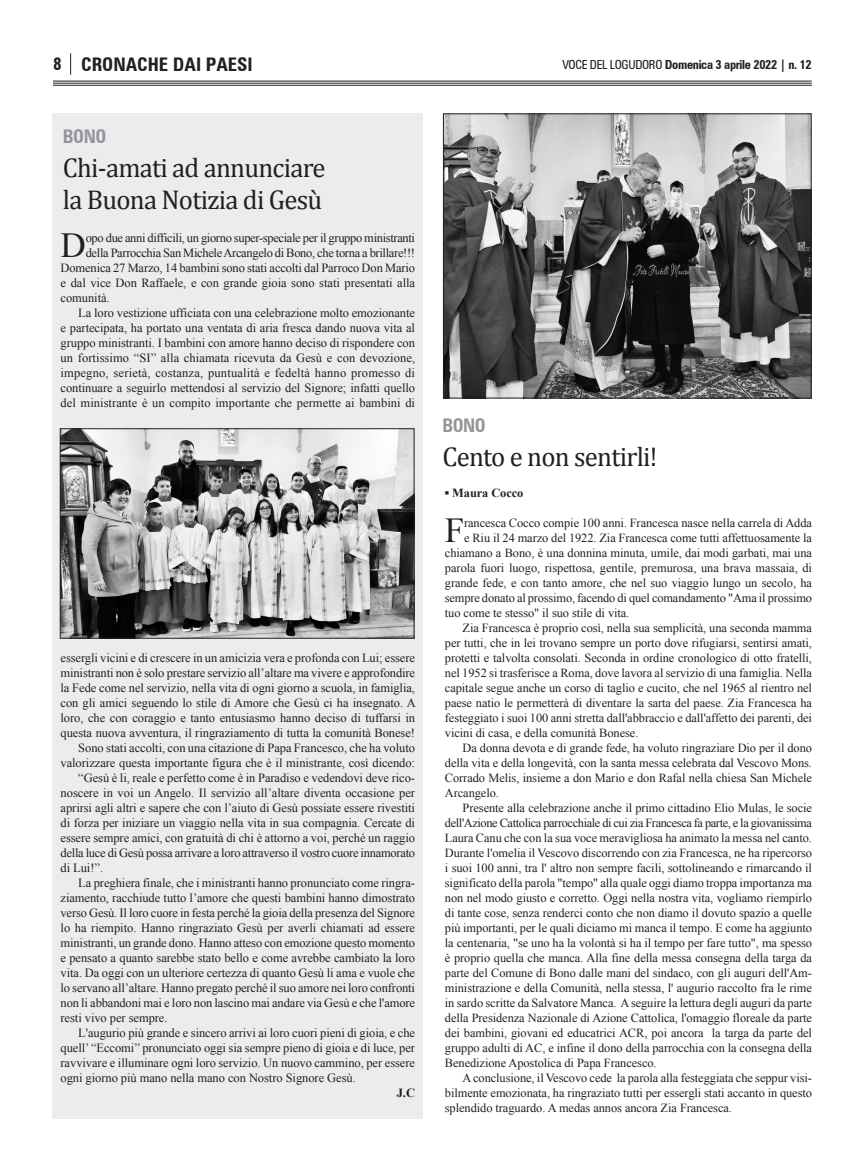
<style>
.page{position:relative;width:865px;height:1170px;background:#fff}
.page>*{position:absolute;margin:0;border:0;box-sizing:border-box;transform-origin:0 0}
.t1{font:35.12px "Times New Roman";color:#231f20}
.t2{font:35px "Times New Roman";color:#231f20}
.t3{font:27.25px "Cambria";letter-spacing:-.03em;color:#231f20}
.t4{font:700 condensed 18.75px "Zurich BT";color:#231f20}
.t5{font:700 condensed 18.75px "Zurich BT";letter-spacing:-.025em;color:#939598}
.t6{font:700 condensed 17.5px "Zurich BT";color:#231f20}
.t7{font:12.5px/15px "Times New Roman";letter-spacing:-.005em;color:#231f20;text-align:justify}
.t8{font:12.5px "Times New Roman";letter-spacing:-.025em;color:#231f20}
.t9{font:700 condensed 12.5px "Zurich BT";letter-spacing:-.025em;color:#231f20}
.t10{font:700 12.5px "Times New Roman";color:#231f20}
.t11{font:12.38px/15px "Times New Roman";letter-spacing:-.005em;color:#231f20;text-align:justify}
.t12{font:700 12.38px "Times New Roman";letter-spacing:-.005em;color:#231f20}
.s1{font-weight:400}
</style>
<div class="page">
<hr style="left:53px;top:81px;width:758px;height:1px;background:#231f20">
<hr style="left:53px;top:83px;width:758px;height:1px;background:#231f20">
<hr style="left:53px;top:85px;width:758px;height:1px;background:#231f20">
<svg style="left:70px;top:53px;width:1px;height:22px"></svg>
<div style="left:52px;top:113px;width:370px;height:1005px;background:#ececee"></div>
<img style="left:445px;top:115px;width:364px;height:281px">
<div style="left:443px;top:113px;width:368px;height:285px;border:1px solid #231f20"></div>
<img style="left:62px;top:430px;width:350px;height:206px">
<div style="left:60px;top:428px;width:354px;height:210px;border:1px solid #231f20"></div>
<p class="t6" style="left:53px;top:54px;width:10px">8</p>
<p class="t4" style="left:81px;top:53px;width:173px">CRONACHE DAI PAESI</p>
<p class="t9" style="left:562px;top:57px;width:251px"><span class="s1">VOCE DEL LOGUDORO</span> Domenica 3 aprile 2022 | n. 12</p>
<p class="t5" style="left:63px;top:125px;width:45px">BONO</p>
<p class="t3" style="left:63px;top:151px;width:264px">Chi-amati ad annunciare</p>
<p class="t3" style="left:63px;top:183px;width:261px">la Buona Notizia di Gesù</p>
<p class="t1" style="left:61px;top:226px;width:27px">D</p>
<p class="t8" style="left:86px;top:231px;width:331px">opo due anni difficili, un giorno super-speciale per il gruppo ministranti</p>
<p class="t8" style="left:86px;top:246px;width:331px">della Parrocchia San Michele Arcangelo di Bono, che torna a brillare!!!</p>
<p class="t7" style="left:61px;top:260px;width:356px">Domenica 27 Marzo, 14 bambini sono stati accolti dal Parroco Don Mario</p>
<p class="t7" style="left:61px;top:275px;width:356px">e dal vice Don Raffaele, e con grande gioia sono stati presentati alla</p>
<p class="t7" style="left:61px;top:290px;width:51px">comunità.</p>
<p class="t7" style="left:61px;top:305px;width:356px;text-indent:18px">La loro vestizione ufficiata con una celebrazione molto emozionante e partecipata, ha portato una ventata di aria fresca dando nuova vita al gruppo ministranti. I bambini con amore hanno deciso di rispondere con un fortissimo “SI” alla chiamata ricevuta da Gesù e con devozione, impegno, serietà, costanza, puntualità e fedeltà hanno promesso di continuare a seguirlo mettendosi al servizio del Signore; infatti quello del ministrante è un compito importante che permette ai bambini di</p>
<p class="t7" style="left:61px;top:650px;width:357px">essergli vicini e di crescere in un amicizia vera e profonda con Lui; essere ministranti non è solo prestare servizio all’altare ma vivere e approfondire la Fede come nel servizio, nella vita di ogni giorno a scuola, in famiglia, con gli amici seguendo lo stile di Amore che Gesù ci ha insegnato. A loro, che con coraggio e tanto entusiasmo hanno deciso di tuffarsi in questa nuova avventura, il ringraziamento di tutta la comunità Bonese!</p>
<p class="t7" style="left:61px;top:740px;width:356px;text-align:right">Sono stati accolti, con una citazione di Papa Francesco, che ha voluto valorizzare questa importante figura che è il ministrante, così dicendo:</p>
<p class="t7" style="left:61px;top:770px;width:356px;text-indent:18px">“Gesù è li, reale e perfetto come è in Paradiso e vedendovi deve rico&shy;noscere in voi un Angelo. Il servizio all’altare diventa occasione per aprirsi agli altri e sapere che con l’aiuto di Gesù possiate essere rivestiti di forza per iniziare un viaggio nella vita in sua compagnia. Cercate di essere sempre amici, con gratuità di chi è attorno a voi, perché un raggio della luce di Gesù possa arrivare a loro attraverso il vostro cuore innamorato di Lui!”.</p>
<p class="t7" style="left:61px;top:875px;width:356px;text-indent:18px">La preghiera finale, che i ministranti hanno pronunciato come ringra&shy;ziamento, racchiude tutto l’amore che questi bambini hanno dimostrato verso Gesù. Il loro cuore in festa perché la gioia della presenza del Signore lo ha riempito. Hanno ringraziato Gesù per averli chiamati ad essere ministranti, un grande dono. Hanno atteso con emozione questo momento e pensato a quanto sarebbe stato bello e come avrebbe cambiato la loro vita. Da oggi con un ulteriore certezza di quanto Gesù li ama e vuole che lo servano all’altare. Hanno pregato perché il suo amore nei loro confronti non li abbandoni mai e loro non lascino mai andare via Gesù e che l'amore resti vivo per sempre.</p>
<p class="t7" style="left:61px;top:1025px;width:356px;text-indent:18px">L'augurio più grande e sincero arrivi ai loro cuori pieni di gioia, e che quell’ “Eccomi” pronunciato oggi sia sempre pieno di gioia e di luce, per ravvivare e illuminare ogni loro servizio. Un nuovo cammino, per essere ogni giorno più mano nella mano con Nostro Signore Gesù.</p>
<p class="t10" style="left:397px;top:1086px;width:20px">J.C</p>
<p class="t5" style="left:442px;top:414px;width:45px">BONO</p>
<p class="t3" style="left:442px;top:440px;width:217px">Cento e non sentirli!</p>
<p class="t12" style="left:445px;top:486px;width:80px">▪ Maura Cocco</p>
<p class="t2" style="left:445px;top:511px;width:21px">F</p>
<p class="t11" style="left:464px;top:515px;width:349px">rancesca Cocco compie 100 anni. Francesca nasce nella carrela di Adda</p>
<p class="t11" style="left:464px;top:530px;width:349px">e Riu il 24 marzo del 1922. Zia Francesca come tutti affettuosamente la</p>
<p class="t11" style="left:445px;top:545px;width:368px">chiamano a Bono, è una donnina minuta, umile, dai modi garbati, mai una</p>
<p class="t11" style="left:445px;top:560px;width:368px">parola fuori luogo, rispettosa, gentile, premurosa, una brava massaia, di</p>
<p class="t11" style="left:445px;top:575px;width:368px">grande fede, e con tanto amore, che nel suo viaggio lungo un secolo, ha</p>
<p class="t11" style="left:445px;top:590px;width:368px">sempre donato al prossimo, facendo di quel comandamento "Ama il prossimo</p>
<p class="t11" style="left:445px;top:605px;width:186px">tuo come te stesso" il suo stile di vita.</p>
<p class="t11" style="left:445px;top:620px;width:368px;text-indent:18px">Zia Francesca è proprio così, nella sua semplicità, una seconda mamma per tutti, che in lei trovano sempre un porto dove rifugiarsi, sentirsi amati, protetti e talvolta consolati. Seconda in ordine cronologico di otto fratelli, nel 1952 si trasferisce a Roma, dove lavora al servizio di una famiglia. Nella capitale segue anche un corso di taglio e cucito, che nel 1965 al rientro nel paese natio le permetterà di diventare la sarta del paese. Zia Francesca ha festeggiato i suoi 100 anni stretta dall'abbraccio e dall'affetto dei parenti, dei vicini di casa, e della comunità Bonese.</p>
<p class="t11" style="left:445px;top:740px;width:368px;text-indent:18px">Da donna devota e di grande fede, ha voluto ringraziare Dio per il dono della vita e della longevità, con la santa messa celebrata dal Vescovo Mons.<br>Corrado Melis, insieme a don Mario e don Rafal nella chiesa San Michele Arcangelo.</p>
<p class="t11" style="left:445px;top:800px;width:368px;text-indent:18px">Presente alla celebrazione anche il primo cittadino Elio Mulas, le socie dell'Azione Cattolica parrocchiale di cui zia Francesca fa parte, e la giovanissima Laura Canu che con la sua voce meravigliosa ha animato la messa nel canto.<br>Durante l'omelia il Vescovo discorrendo con zia Francesca, ne ha ripercorso i suoi 100 anni, tra l' altro non sempre facili, sottolineando e rimarcando il significato della parola "tempo" alla quale oggi diamo troppa importanza ma non nel modo giusto e corretto. Oggi nella nostra vita, vogliamo riempirlo di tante cose, senza renderci conto che non diamo il dovuto spazio a quelle più importanti, per le quali diciamo mi manca il tempo. E come ha aggiunto la centenaria, "se uno ha la volontà si ha il tempo per fare tutto", ma spesso è proprio quella che manca. Alla fine della messa consegna della targa da parte del Comune di Bono dalle mani del sindaco, con gli auguri dell'Am&shy;ministrazione e della Comunità, nella stessa, l' augurio raccolto fra le rime in sardo scritte da Salvatore Manca. A seguire la lettura degli auguri da parte della Presidenza Nazionale di Azione Cattolica, l'omaggio floreale da parte dei bambini, giovani ed educatrici ACR, poi ancora la targa da parte del gruppo adulti di AC, e infine il dono della parrocchia con la consegna della Benedizione Apostolica di Papa Francesco.</p>
<p class="t11" style="left:445px;top:1070px;width:368px;text-indent:18px">A conclusione, il Vescovo cede la parola alla festeggiata che seppur visi&shy;bilmente emozionata, ha ringraziato tutti per essergli stati accanto in questo splendido traguardo. A medas annos ancora Zia Francesca.</p>
</div>
